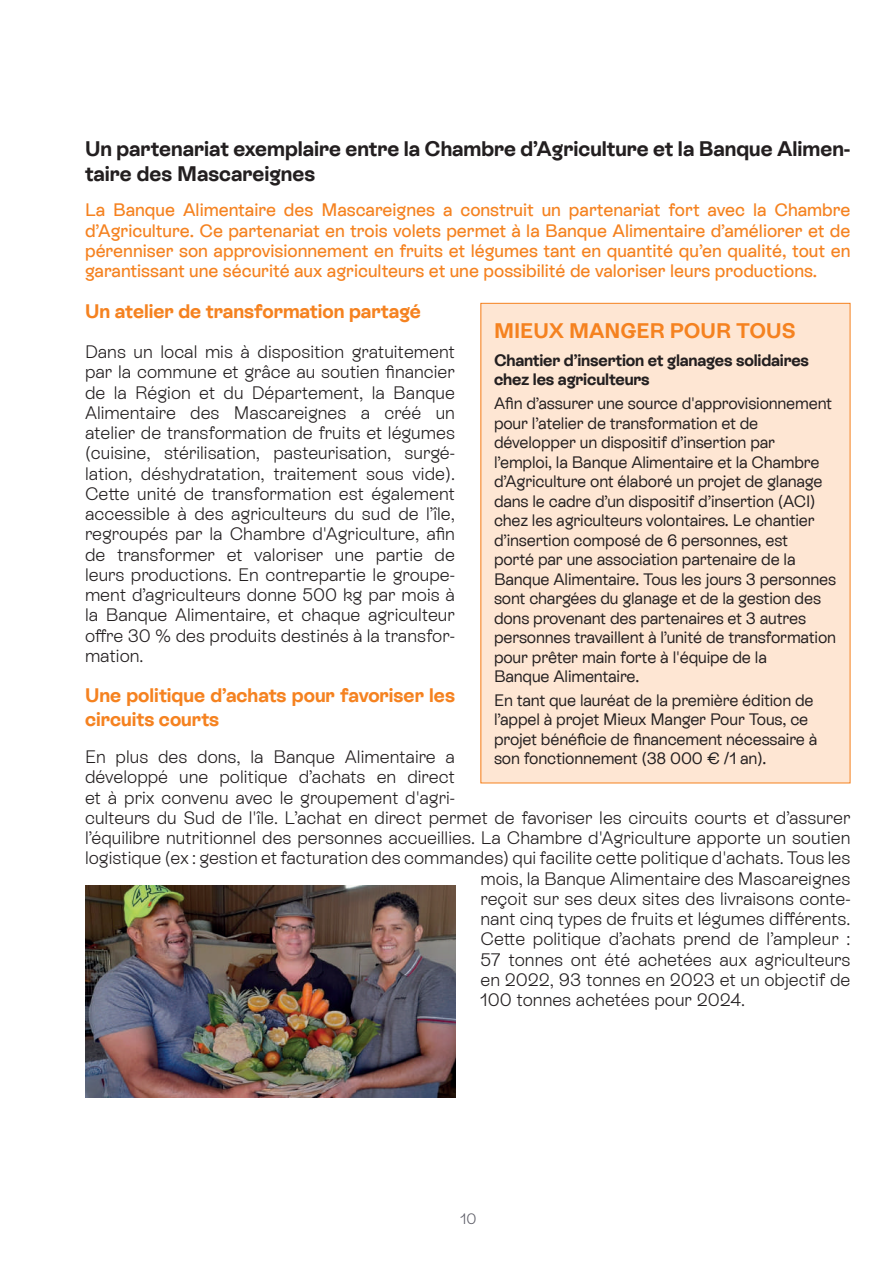
<style>
.page{position:relative;width:893px;height:1263px;background:#fff}
.page>*{position:absolute;margin:0;border:0;box-sizing:border-box;transform-origin:0 0}
.t1{font:700 21px/25.2px "ES Rebond Grotesque";color:#231f20}
.t2{font:700 21px "ES Rebond Grotesque";color:#f58220}
.t3{font:700 19.5px/23.4px "ES Rebond Grotesque";color:#f58220}
.t4{font:300 18px/20.2px "ES Rebond Grotesque";color:#231f20;text-align:justify}
.t5{font:500 18px/20.2px "ES Rebond Grotesque";color:#f58220;text-align:justify}
.t6{font:16.5px/19.5px "ES Rebond Grotesque";letter-spacing:-.01em;color:#231f20}
.t7{font:700 16.5px/19.5px "ES Rebond Grotesque";letter-spacing:-.01em;color:#231f20}
.t8{font:300 15px "ES Rebond Grotesque";color:#5f5f69}
</style>
<div class="page">
<div style="left:481px;top:303px;width:369px;height:480px;background:#fee6d3"></div>
<img style="left:85px;top:885px;width:370px;height:212px">
<p class="t1" style="left:85px;top:135px;width:767px">Un partenariat exemplaire entre la Chambre d’Agriculture et la Banque Alimen&shy;taire des Mascareignes</p>
<p class="t5" style="left:85px;top:199px;width:767px">La Banque Alimentaire des Mascareignes a construit un partenariat fort avec la Chambre d’Agriculture. Ce partenariat en trois volets permet à la Banque Alimentaire d’améliorer et de pérenniser son approvisionnement en fruits et légumes tant en quantité qu’en qualité, tout en garantissant une sécurité aux agriculteurs et une possibilité de valoriser leurs productions.</p>
<p class="t3" style="left:85px;top:298px;width:337px">Un atelier de transformation partagé</p>
<p class="t4" style="left:85px;top:341px;width:371px">Dans un local mis à disposition gratuitement par la commune et grâce au soutien financier de la Région et du Département, la Banque Alimentaire des Mascareignes a créé un atelier de transformation de fruits et légumes (cuisine, stérilisation, pasteurisation, surgé&shy;lation, déshydratation, traitement sous vide).<br>Cette unité de transformation est également accessible à des agriculteurs du sud de l’île, regroupés par la Chambre d'Agriculture, afin de transformer et valoriser une partie de leurs productions. En contrepartie le groupe&shy;ment d’agriculteurs donne 500 kg par mois à la Banque Alimentaire, et chaque agriculteur offre 30 % des produits destinés à la transfor&shy;mation.</p>
<p class="t3" style="left:85px;top:683px;width:371px">Une politique d’achats pour favoriser les circuits courts</p>
<p class="t4" style="left:85px;top:746px;width:371px">En plus des dons, la Banque Alimentaire a</p>
<p class="t4" style="left:85px;top:766px;width:371px">développé une politique d’achats en direct</p>
<p class="t4" style="left:85px;top:787px;width:371px">et à prix convenu avec le groupement d'agri-</p>
<p class="t4" style="left:85px;top:807px;width:767px">culteurs du Sud de l'île. L’achat en direct permet de favoriser les circuits courts et d’assurer</p>
<p class="t4" style="left:85px;top:827px;width:767px">l’équilibre nutritionnel des personnes accueillies. La Chambre d'Agriculture apporte un soutien</p>
<p class="t4" style="left:85px;top:847px;width:767px">logistique (ex : gestion et facturation des commandes) qui facilite cette politique d'achats. Tous les</p>
<p class="t4" style="left:480px;top:868px;width:371px">mois, la Banque Alimentaire des Mascareignes</p>
<p class="t4" style="left:480px;top:888px;width:371px">reçoit sur ses deux sites des livraisons conte-</p>
<p class="t4" style="left:480px;top:908px;width:371px">nant cinq types de fruits et légumes différents.</p>
<p class="t4" style="left:480px;top:928px;width:371px">Cette politique d’achats prend de l’ampleur :</p>
<p class="t4" style="left:480px;top:949px;width:371px">57 tonnes ont été achetées aux agriculteurs</p>
<p class="t4" style="left:480px;top:969px;width:371px">en 2022, 93 tonnes en 2023 et un objectif de</p>
<p class="t4" style="left:480px;top:989px;width:266px">100 tonnes achetées pour 2024.</p>
<p class="t2" style="left:494px;top:316px;width:303px">MIEUX MANGER POUR TOUS</p>
<p class="t7" style="left:494px;top:349px;width:317px">Chantier d’insertion et glanages solidaires chez les agriculteurs</p>
<p class="t6" style="left:494px;top:393px;width:344px">Afin d’assurer une source d'approvisionnement pour l’atelier de transformation et de développer un dispositif d’insertion par l’emploi, la Banque Alimentaire et la Chambre d’Agriculture ont élaboré un projet de glanage dans le cadre d’un dispositif d’insertion (ACI) chez les agriculteurs volontaires. Le chantier d’insertion composé de 6 personnes, est<br>porté par une association partenaire de la Banque Alimentaire. Tous les jours 3 personnes sont chargées du glanage et de la gestion des dons provenant des partenaires et 3 autres personnes travaillent à l’unité de transformation pour prêter main forte à l'équipe de la<br>Banque Alimentaire.</p>
<p class="t6" style="left:494px;top:690px;width:325px">En tant que lauréat de la première édition de l’appel à projet Mieux Manger Pour Tous, ce projet bénéficie de financement nécessaire à son fonctionnement (38 000 € /1 an).</p>
<p class="t8" style="left:460px;top:1208px;width:18px">10</p>
</div>
